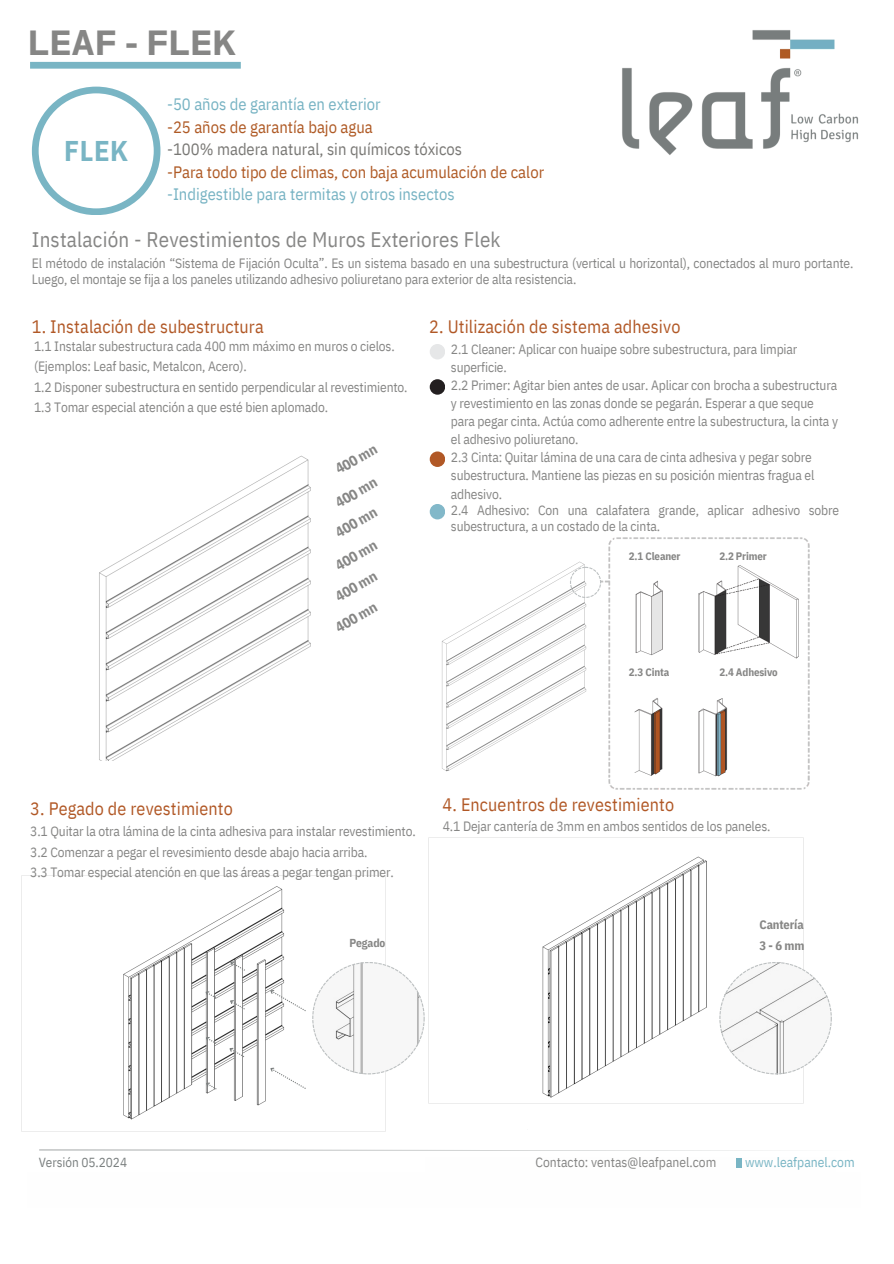
<style>
.page{position:relative;width:894px;height:1264px;background:#fff}
.page>*{position:absolute;margin:0;border:0;box-sizing:border-box;transform-origin:0 0}
.t1{font:700 30.75px "Ambiguity Normate";color:#868685}
.t2{font:700 28.5px "IBM Plex Sans Cond";color:#79b5c4}
.t3{font:21px "IBM Plex Sans Cond";letter-spacing:.01em;color:#868685}
.t4{font:18px "IBM Plex Sans Cond";letter-spacing:.005em;color:#b15826}
.t5{font:16.5px/22.5px "IBM Plex Sans Cond";color:#af5a25}
.t6{font:700 14.55px "IBM Plex Sans Cond";color:#868685}
.t7{font:13.5px/17.7px "IBM Plex Sans Cond";letter-spacing:-.01em;color:#868685}
.t8{font:13.5px "IBM Plex Sans Cond";color:#79b5c4}
.t9{font:13.2px "IBM Plex Sans Cond";color:#7b8080}
.t10{font:700 12.45px "IBM Plex Sans Cond";letter-spacing:-.01em;color:#868685}
.t11{font:700 11.55px "IBM Plex Sans Cond";letter-spacing:-.01em;color:#868685}
.t12{font:700 10.8px "IBM Plex Sans Cond";letter-spacing:-.01em;color:#868685}
.t13{font:10.35px "IBM Plex Sans Cond";color:#7b8080}
.s1{color:#77b3c3}
.s2{color:#797875}
.s3{color:#79b5c4}
</style>
<div class="page">
<img style="left:622px;top:30px;width:237px;height:125px">
<img style="left:21px;top:875px;width:365px;height:256px">
<div style="left:429px;top:344px;width:16px;height:15px;background:#e6e7e8;border-radius:50%"></div>
<div style="left:429px;top:379px;width:16px;height:16px;background:#231f20;border-radius:50%"></div>
<div style="left:429px;top:451px;width:16px;height:16px;background:#b15826;border-radius:50%"></div>
<div style="left:429px;top:504px;width:16px;height:15px;background:#82b8c9;border-radius:50%"></div>
<img style="left:428px;top:837px;width:376px;height:267px">
<img style="left:608px;top:537px;width:202px;height:253px">
<svg style="left:227px;top:958px;width:18px;height:12px"></svg>
<svg style="left:227px;top:997px;width:18px;height:12px"></svg>
<svg style="left:227px;top:1044px;width:17px;height:13px"></svg>
<svg style="left:203px;top:988px;width:13px;height:10px"></svg>
<svg style="left:203px;top:1034px;width:13px;height:9px"></svg>
<svg style="left:203px;top:1079px;width:13px;height:10px"></svg>
<svg style="left:267px;top:987px;width:39px;height:24px"></svg>
<svg style="left:267px;top:1064px;width:39px;height:24px"></svg>
<svg style="left:719px;top:962px;width:112px;height:112px"></svg>
<img style="left:99px;top:455px;width:212px;height:305px">
<img style="left:442px;top:559px;width:185px;height:216px">
<svg style="left:569px;top:567px;width:32px;height:31px"></svg>
<svg style="left:312px;top:962px;width:112px;height:112px"></svg>
<div style="left:30px;top:62px;width:211px;height:7px;background:#79b5c4"></div>
<svg style="left:32px;top:87px;width:128px;height:128px"></svg>
<svg style="left:39px;top:1129px;width:729px;height:22px"></svg>
<div style="left:736px;top:1158px;width:5px;height:10px;background:#79b5c4"></div>
<h6 class="t1" style="left:28px;top:16px;width:210px">LEAF - FLEK</h6>
<p class="t2" style="left:64px;top:132px;width:65px">FLEK</p>
<h5 class="t5" style="left:167px;top:93px;width:378px"><span class="s1">-50 años de garantía en exterior<br></span>-25 años de garantía bajo agua<br><span class="s2">-100% madera natural, sin químicos tóxicos<br></span>-Para todo tipo de climas, con baja acumulación de calor <span class="s1">-Indigestible para termitas y otros insectos</span></h5>
<h6 class="t3" style="left:32px;top:226px;width:470px">Instalación - Revestimientos de Muros Exteriores Flek</h6>
<p class="t7" style="left:32px;top:255px;width:822px;line-height:15.8px">El método de instalación “Sistema de Fijación Oculta”. Es un sistema basado en una subestructura (vertical u horizontal), conectados al muro portante.<br>Luego, el montaje se fija a los paneles utilizando adhesivo poliuretano para exterior de alta resistencia.</p>
<p class="t4" style="left:32px;top:314px;width:233px">1. Instalación de subestructura</p>
<p class="t4" style="left:429px;top:314px;width:252px">2. Utilización de sistema adhesivo</p>
<h2 class="t7" style="left:34px;top:336px;width:375px;line-height:20.2px">1.1 Instalar subestructura cada 400 mm máximo en muros o cielos. (Ejemplos: Leaf basic, Metalcon, Acero).<br>1.2 Disponer subestructura en sentido perpendicular al revestimiento.<br>1.3 Tomar especial atención a que esté bien aplomado.</h2>
<h5 class="t7" style="left:451px;top:340px;width:389px">2.1 Cleaner: Aplicar con huaipe sobre subestructura, para limpiar superficie.<br>2.2 Primer: Agitar bien antes de usar. Aplicar con brocha a subestructura y revestimiento en las zonas donde se pegarán. Esperar a que seque para pegar cinta. Actúa como adherente entre la subestructura, la cinta y el adhesivo poliuretano.<br>2.3 Cinta: Quitar lámina de una cara de cinta adhesiva y pegar sobre subestructura. Mantiene las piezas en su posición mientras fragua el adhesivo.<br>2.4 Adhesivo: Con una calafatera grande, aplicar adhesivo sobre subestructura, a un costado de la cinta.</h5>
<p class="t6" style="left:331px;top:461px;width:47px;rotate:-30deg">400 mn</p>
<h4 class="t6" style="left:331px;top:495px;width:47px;rotate:-30deg">400 mn</h4>
<h4 class="t6" style="left:331px;top:525px;width:47px;rotate:-30deg">400 mn</h4>
<h4 class="t6" style="left:331px;top:558px;width:47px;rotate:-30deg">400 mn</h4>
<h4 class="t6" style="left:331px;top:588px;width:47px;rotate:-30deg">400 mn</h4>
<h4 class="t6" style="left:331px;top:620px;width:47px;rotate:-30deg">400 mn</h4>
<h5 class="t12" style="left:628px;top:549px;width:53px">2.1 Cleaner</h5>
<h5 class="t12" style="left:719px;top:549px;width:49px">2.2 Primer</h5>
<p class="t12" style="left:628px;top:664px;width:42px">2.3 Cinta</p>
<h6 class="t12" style="left:719px;top:664px;width:60px">2.4 Adhesivo</h6>
<p class="t4" style="left:30px;top:797px;width:204px">3. Pegado de revestimiento</p>
<p class="t7" style="left:30px;top:821px;width:387px;line-height:20.2px">3.1 Quitar la otra lámina de la cinta adhesiva para instalar revestimiento.<br>3.2 Comenzar a pegar el revesimiento desde abajo hacia arriba.<br>3.3 Tomar especial atención en que las áreas a pegar tengan primer.</p>
<p class="t11" style="left:349px;top:935px;width:37px">Pegado</p>
<p class="t4" style="left:442px;top:792px;width:233px">4. Encuentros de revestimiento</p>
<p class="t7" style="left:442px;top:816px;width:329px">4.1 Dejar cantería de 3mm en ambos sentidos de los paneles.</p>
<h3 class="t10" style="left:759px;top:916px;width:46px">Cantería</h3>
<h3 class="t10" style="left:759px;top:937px;width:46px">3-6mm</h3>
<p class="t9" style="left:39px;top:1153px;width:90px">Versión 05.2024</p>
<h5 class="t7" style="left:535px;top:1152px;width:182px">Contacto: ventas@leafpanel.com</h5>
<h5 class="t8" style="left:744px;top:1152px;width:111px">www.leafpanel.com</h5>
<p class="t13" style="left:598px;top:1156px;width:230px">Contactos: ventas@leafpanel.com <span class="s3">www.leafpanel.com</span></p>
</div>
